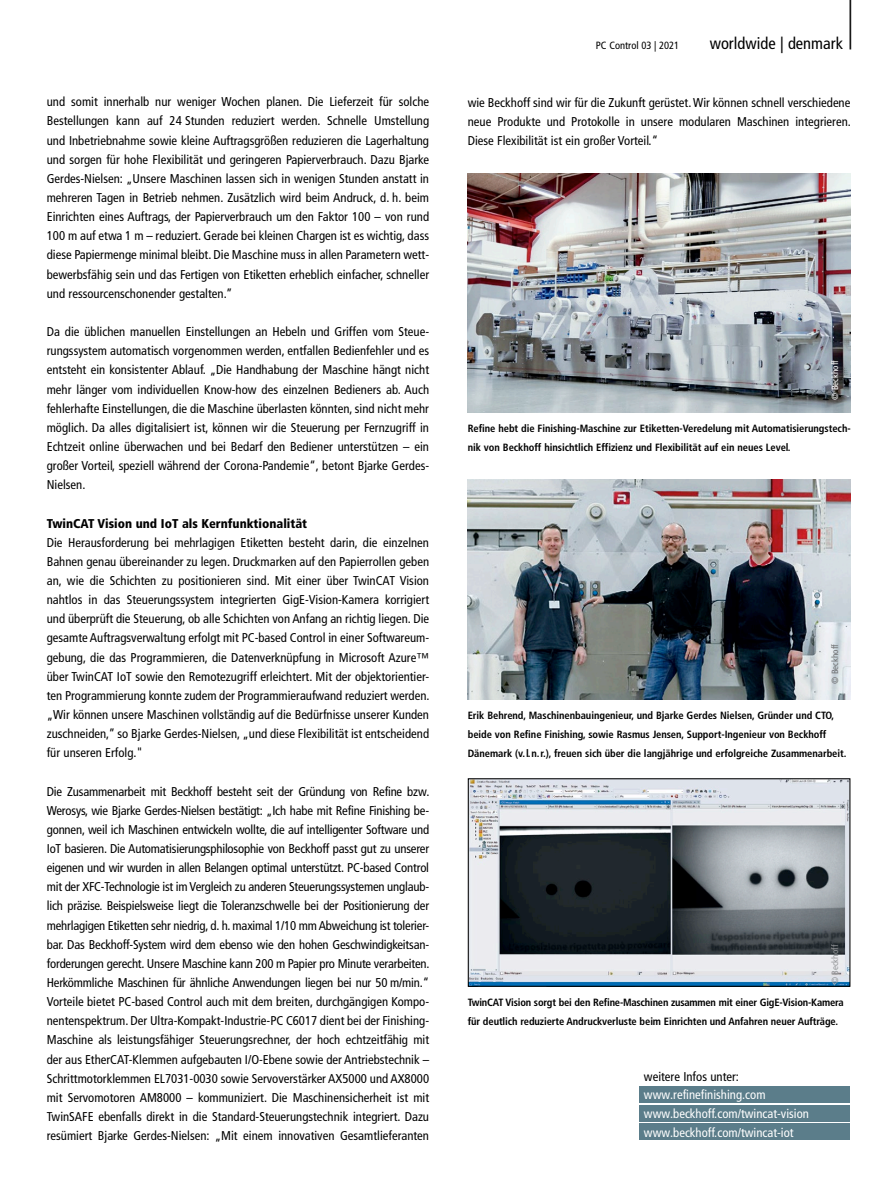
<style>
.page{position:relative;width:893px;height:1191px;background:#fff}
.page>*{position:absolute;margin:0;border:0;box-sizing:border-box;transform-origin:0 0}
.t1{font:300 condensed 61.8px "Frutiger LT Pro";color:#000;scale:.49 1}
.t2{font:condensed 16.5px "Frutiger LT Pro";color:#000}
.t3{font:condensed 12.75px/19.2px "Frutiger LT Pro";color:#000;text-align:justify}
.t4{font:condensed 12.75px/18.8px "Frutiger LT Pro";color:#fff}
.t5{font:900 condensed 12.75px "Frutiger LT Pro";color:#000}
.t6{font:700 condensed 10.5px/19.2px "Frutiger LT Pro";letter-spacing:-.005em;color:#000}
.t7{font:condensed 10.5px "Frutiger LT Pro";color:#000}
.t8{font:condensed 9px "Frutiger LT Pro";color:#fff}
.t9{font:condensed 9px "Frutiger LT Pro";color:#6d6e70}
.t10{font:condensed 9px "Frutiger LT Pro";color:#939598}
</style>
<div class="page">
<div style="left:640px;top:1086px;width:210px;height:16px;background:#5b7d8a"></div>
<div style="left:640px;top:1105px;width:210px;height:16px;background:#5b7d8a"></div>
<div style="left:640px;top:1124px;width:210px;height:16px;background:#5b7d8a"></div>
<img style="left:468px;top:173px;width:382px;height:239px">
<img style="left:468px;top:479px;width:382px;height:220px">
<img style="left:470px;top:780px;width:378px;height:204px">
<div style="left:468px;top:778px;width:382px;height:208px;border:1px solid #000"></div>
<p class="t3" style="left:47px;top:92px;width:384px">und somit innerhalb nur weniger Wochen planen. Die Lieferzeit für solche Bestellungen kann auf 24 Stunden reduziert werden. Schnelle Umstellung und Inbetriebnahme sowie kleine Auftragsgrößen reduzieren die Lagerhaltung und sorgen für hohe Flexibilität und geringeren Papierverbrauch. Dazu Bjarke Gerdes-Nielsen: „Unsere Maschinen lassen sich in wenigen Stunden anstatt in mehreren Tagen in Betrieb nehmen. Zusätzlich wird beim Andruck, d. h. beim Einrichten eines Auftrags, der Papierverbrauch um den Faktor 100 – von rund 100 m auf etwa 1 m – reduziert. Gerade bei kleinen Chargen ist es wichtig, dass diese Papiermenge minimal bleibt. Die Maschine muss in allen Parametern wett&shy;bewerbsfähig sein und das Fertigen von Etiketten erheblich einfacher, schneller und ressourcenschonender gestalten.”</p>
<p class="t3" style="left:47px;top:322px;width:384px">Da die üblichen manuellen Einstellungen an Hebeln und Griffen vom Steue&shy;rungssystem automatisch vorgenommen werden, entfallen Bedienfehler und es entsteht ein konsistenter Ablauf. „Die Handhabung der Maschine hängt nicht mehr länger vom individuellen Know-how des einzelnen Bedieners ab. Auch fehlerhafte Einstellungen, die die Maschine überlasten könnten, sind nicht mehr möglich. Da alles digitalisiert ist, können wir die Steuerung per Fernzugriff in Echtzeit online überwachen und bei Bedarf den Bediener unterstützen – ein großer Vorteil, speziell während der Corona-Pandemie“, betont Bjarke Gerdes-Nielsen.</p>
<p class="t5" style="left:47px;top:515px;width:262px">TwinCAT Vision und IoT als Kernfunktionalität</p>
<p class="t3" style="left:47px;top:533px;width:384px">Die Herausforderung bei mehrlagigen Etiketten besteht darin, die einzelnen Bahnen genau übereinander zu legen. Druckmarken auf den Papierrollen geben an, wie die Schichten zu positionieren sind. Mit einer über TwinCAT Vision nahtlos in das Steuerungssystem integrierten GigE-Vision-Kamera korrigiert und überprüft die Steuerung, ob alle Schichten von Anfang an richtig liegen. Die gesamte Auftragsverwaltung erfolgt mit PC-based Control in einer Softwareum&shy;gebung, die das Programmieren, die Datenverknüpfung in Microsoft Azure™ über TwinCAT IoT sowie den Remotezugriff erleichtert. Mit der objektorientier&shy;ten Programmierung konnte zudem der Programmieraufwand reduziert werden. „Wir können unsere Maschinen vollständig auf die Bedürfnisse unserer Kunden zuschneiden,” so Bjarke Gerdes-Nielsen, „und diese Flexibilität ist entscheidend für unseren Erfolg."</p>
<p class="t3" style="left:47px;top:781px;width:384px">Die Zusammenarbeit mit Beckhoff besteht seit der Gründung von Refine bzw.<br>Werosys, wie Bjarke Gerdes-Nielsen bestätigt: „Ich habe mit Refine Finishing be&shy;gonnen, weil ich Maschinen entwickeln wollte, die auf intelligenter Software und IoT basieren. Die Automatisierungsphilosophie von Beckhoff passt gut zu unserer eigenen und wir wurden in allen Belangen optimal unterstützt. PC-based Control mit der XFC-Technologie ist im Vergleich zu anderen Steuerungssystemen unglaub&shy;lich präzise. Beispielsweise liegt die Toleranzschwelle bei der Positionierung der mehrlagigen Etiketten sehr niedrig, d. h. maximal 1/10 mm Abweichung ist tolerier&shy;bar. Das Beckhoff-System wird dem ebenso wie den hohen Geschwindigkeitsan&shy;forderungen gerecht. Unsere Maschine kann 200 m Papier pro Minute verarbeiten.<br>Herkömmliche Maschinen für ähnliche Anwendungen liegen bei nur 50 m/min.“ Vorteile bietet PC-based Control auch mit dem breiten, durchgängigen Kompo&shy;nentenspektrum. Der Ultra-Kompakt-Industrie-PC C6017 dient bei der Finishing-Maschine als leistungsfähiger Steuerungsrechner, der hoch echtzeitfähig mit der aus EtherCAT-Klemmen aufgebauten I/O-Ebene sowie der Antriebstechnik – Schrittmotorklemmen EL7031-0030 sowie Servoverstärker AX5000 und AX8000 mit Servomotoren AM8000 – kommuniziert. Die Maschinensicherheit ist mit TwinSAFE ebenfalls direkt in die Standard-Steuerungstechnik integriert. Dazu resümiert Bjarke Gerdes-Nielsen: „Mit einem innovativen Gesamtlieferanten</p>
<h1 class="t1" style="left:847px;top:-23px;width:15px">|</h1>
<p class="t7" style="left:596px;top:39px;width:85px">PC Control 03 | 2021</p>
<p class="t2" style="left:710px;top:34px;width:135px">worldwide | denmark</p>
<p class="t3" style="left:468px;top:93px;width:385px">wie Beckhoff sind wir für die Zukunft gerüstet. Wir können schnell verschiedene neue Produkte und Protokolle in unsere modularen Maschinen integrieren.<br>Diese Flexibilität ist ein großer Vorteil.“</p>
<p class="t8" style="left:830px;top:400px;width:41px;rotate:-90deg">© Beckhoff</p>
<p class="t6" style="left:468px;top:418px;width:384px">Refine hebt die Finishing-Maschine zur Etiketten-Veredelung mit Automatisierungstech&shy;nik von Beckhoff hinsichtlich Effizienz und Flexibilität auf ein neues Level.</p>
<p class="t9" style="left:830px;top:684px;width:41px;rotate:-90deg">© Beckhoff</p>
<p class="t6" style="left:468px;top:705px;width:380px">Erik Behrend, Maschinenbauingenieur, und Bjarke Gerdes Nielsen, Gründer und CTO, beide von Refine Finishing, sowie Rasmus Jensen, Support-Ingenieur von Beckhoff<br>Dänemark (v.l.n.r.), freuen sich über die langjährige und erfolgreiche Zusammenarbeit.</p>
<p class="t10" style="left:830px;top:984px;width:41px;rotate:-90deg">© Beckhoff</p>
<p class="t6" style="left:468px;top:992px;width:378px">TwinCAT Vision sorgt bei den Refine-Maschinen zusammen mit einer GigE-Vision-Kamera für deutlich reduzierte Andruckverluste beim Einrichten und Anfahren neuer Aufträge.</p>
<p class="t3" style="left:644px;top:1067px;width:97px">weitere Infos unter:</p>
<p class="t4" style="left:644px;top:1085px;width:167px">www.refinefinishing.com www.beckhoff.com/twincat-vision www.beckhoff.com/twincat-iot</p>
</div>
